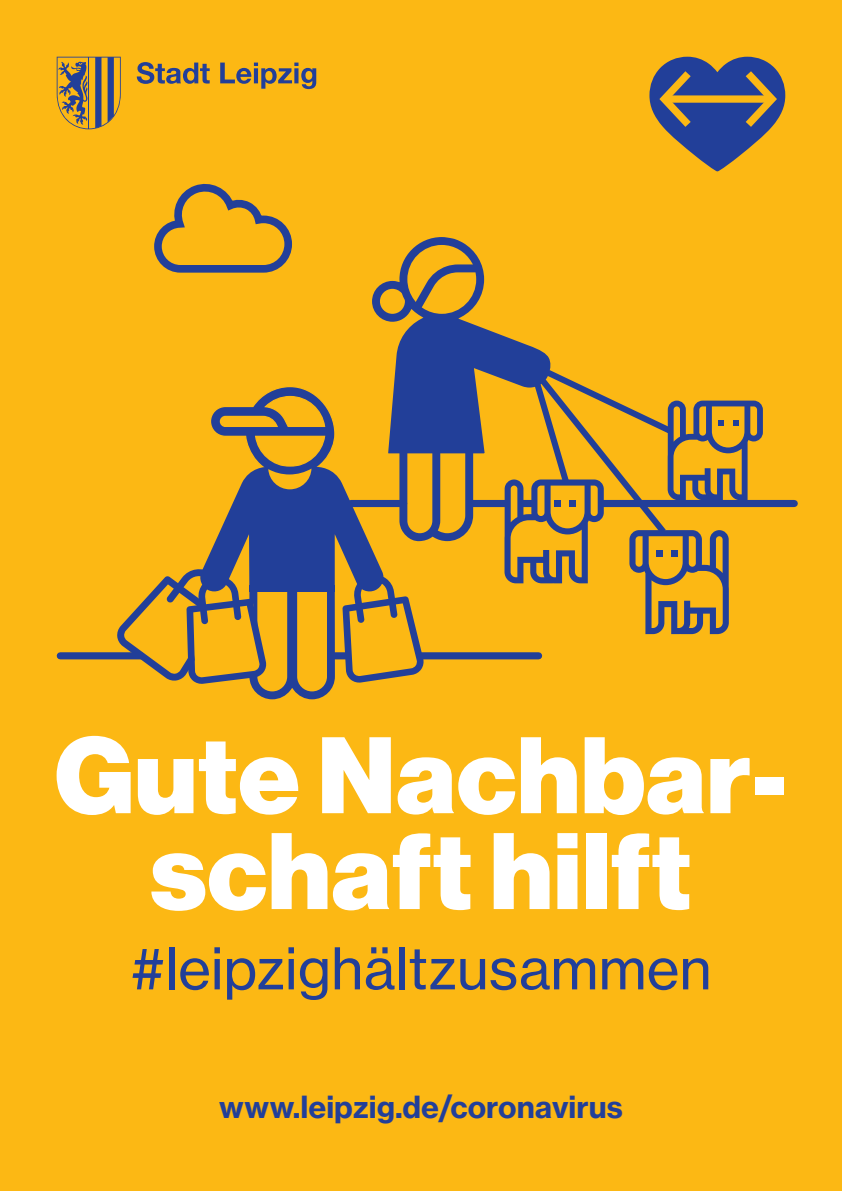
<style>
.page{position:relative;width:842px;height:1191px;background:#fcb814}
.page>*{position:absolute;margin:0;border:0;box-sizing:border-box;transform-origin:0 0}
.t1{font:106.2px/95.8px "N Haas Grotesk DS Pro 95 Blk";letter-spacing:.01em;color:#fff;text-align:center}
.t2{font:56.6px "N Haas Grotesk TX Pro 55 Rg";color:#223f99}
.t3{font:30px "N Haas Grotesk TX Pro 75 Bd";color:#223f99}
</style>
<div class="page">
<svg style="left:649px;top:57px;width:136px;height:114px"></svg>
<svg style="left:372px;top:237px;width:179px;height:305px"></svg>
<svg style="left:154px;top:184px;width:138px;height:89px"></svg>
<div style="left:471px;top:500px;width:323px;height:7px;background:#223f99"></div>
<svg style="left:504px;top:364px;width:259px;height:270px"></svg>
<svg style="left:117px;top:385px;width:307px;height:315px"></svg>
<div style="left:335px;top:652px;width:11px;height:7px;background:#223f99"></div>
<div style="left:422px;top:652px;width:117px;height:7px;background:#223f99"></div>
<div style="left:60px;top:652px;width:81px;height:7px;background:#223f99"></div>
<svg style="left:137px;top:62px;width:73px;height:22px"></svg>
<svg style="left:220px;top:63px;width:96px;height:26px"></svg>
<svg style="left:57px;top:57px;width:64px;height:72px"></svg>
<h1 class="t1" style="left:55px;top:729px;width:733px">Gute Nachbar&shy;schaft hilft</h1>
<h2 class="t2" style="left:130px;top:934px;width:583px">#leipzighältzusammen</h2>
<p class="t3" style="left:219px;top:1087px;width:405px">www.leipzig.de/coronavirus</p>
</div>
